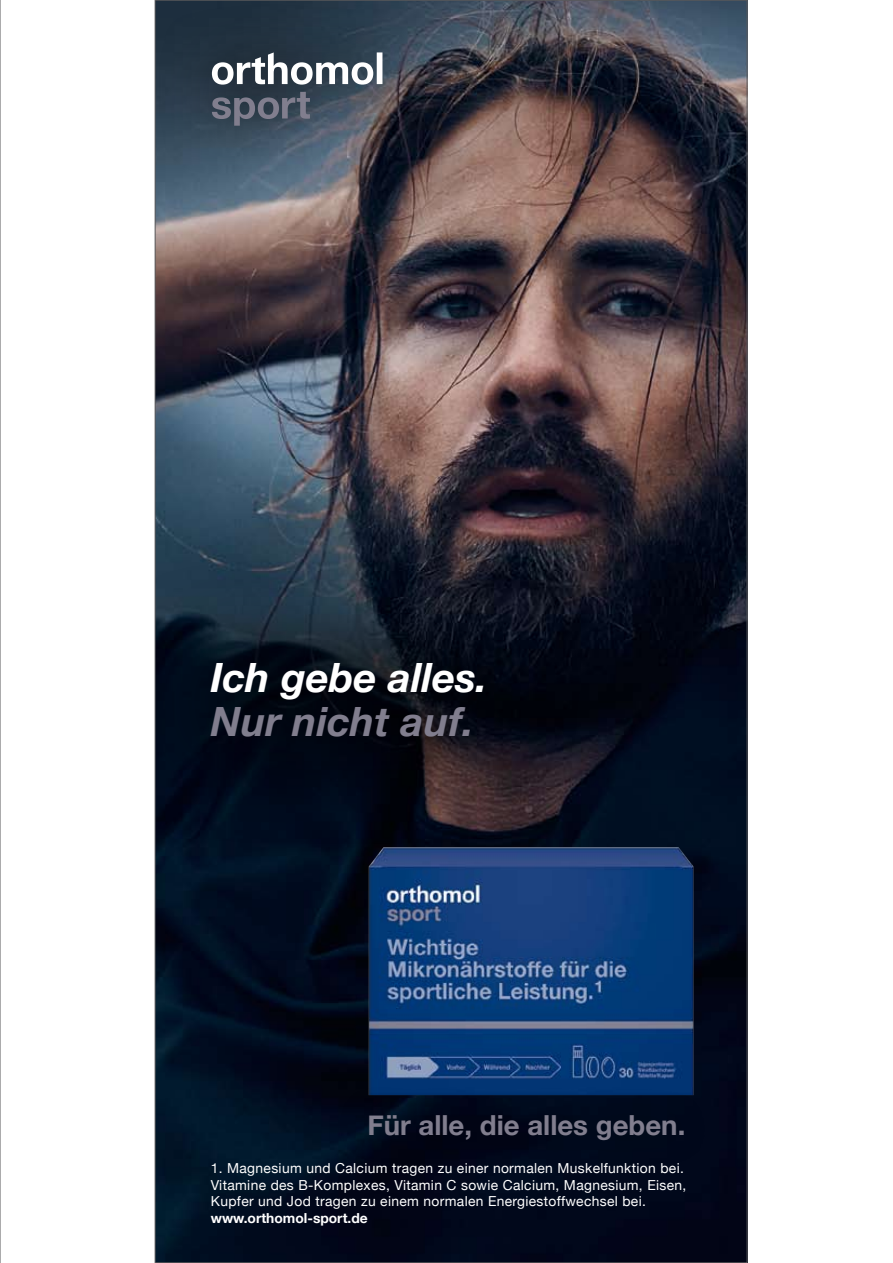
<style>
.page{position:relative;width:893px;height:1263px;background:#fff}
.page>*{position:absolute;margin:0;border:0;box-sizing:border-box;transform-origin:0 0}
.t1{font:italic 700 40.35px "Helvetica Neue";color:#fff}
.t2{font:italic 700 40.35px "Helvetica Neue";color:#817e8e}
.t3{font:700 27.6px "Helvetica Neue";color:#817e8e}
.t4{font:13.8px/16.5px "Helvetica Neue";letter-spacing:.025em;color:#fff}
.t5{font:700 13.8px "Helvetica Neue";color:#fff}
</style>
<div class="page">
<img style="left:157px;top:2px;width:588px;height:1259px">
<svg style="left:157px;top:2px;width:352px;height:149px"></svg>
<img style="left:295px;top:821px;width:450px;height:311px">
<div style="left:335px;top:1082px;width:378px;height:90px;background:#000;opacity:.45"></div>
<div style="left:155px;top:554px;width:433px;height:295px;background:#000;opacity:.75"></div>
<svg style="left:159px;top:4px;width:278px;height:172px"></svg>
<svg style="left:212px;top:52px;width:161px;height:33px"></svg>
<div style="left:377px;top:52px;width:5px;height:32px;background:#fff"></div>
<svg style="left:212px;top:92px;width:98px;height:34px"></svg>
<svg style="left:0;top:0;width:1px;height:1263px"></svg>
<h1 class="t1" style="left:211px;top:646px;width:278px">Ich gebe alles.</h1>
<h1 class="t2" style="left:211px;top:690px;width:265px">Nur nicht auf.</h1>
<h2 class="t3" style="left:367px;top:1103px;width:319px">Für alle, die alles geben.</h2>
<p class="t4" style="left:211px;top:1161px;width:477px">1. Magnesium und Calcium tragen zu einer normalen Muskelfunktion bei.<br>Vitamine des B-Komplexes, Vitamin C sowie Calcium, Magnesium, Eisen,<br>Kupfer und Jod tragen zu einem normalen Energiestoffwechsel bei.</p>
<p class="t5" style="left:211px;top:1207px;width:158px">www.orthomol-sport.de</p>
</div>
